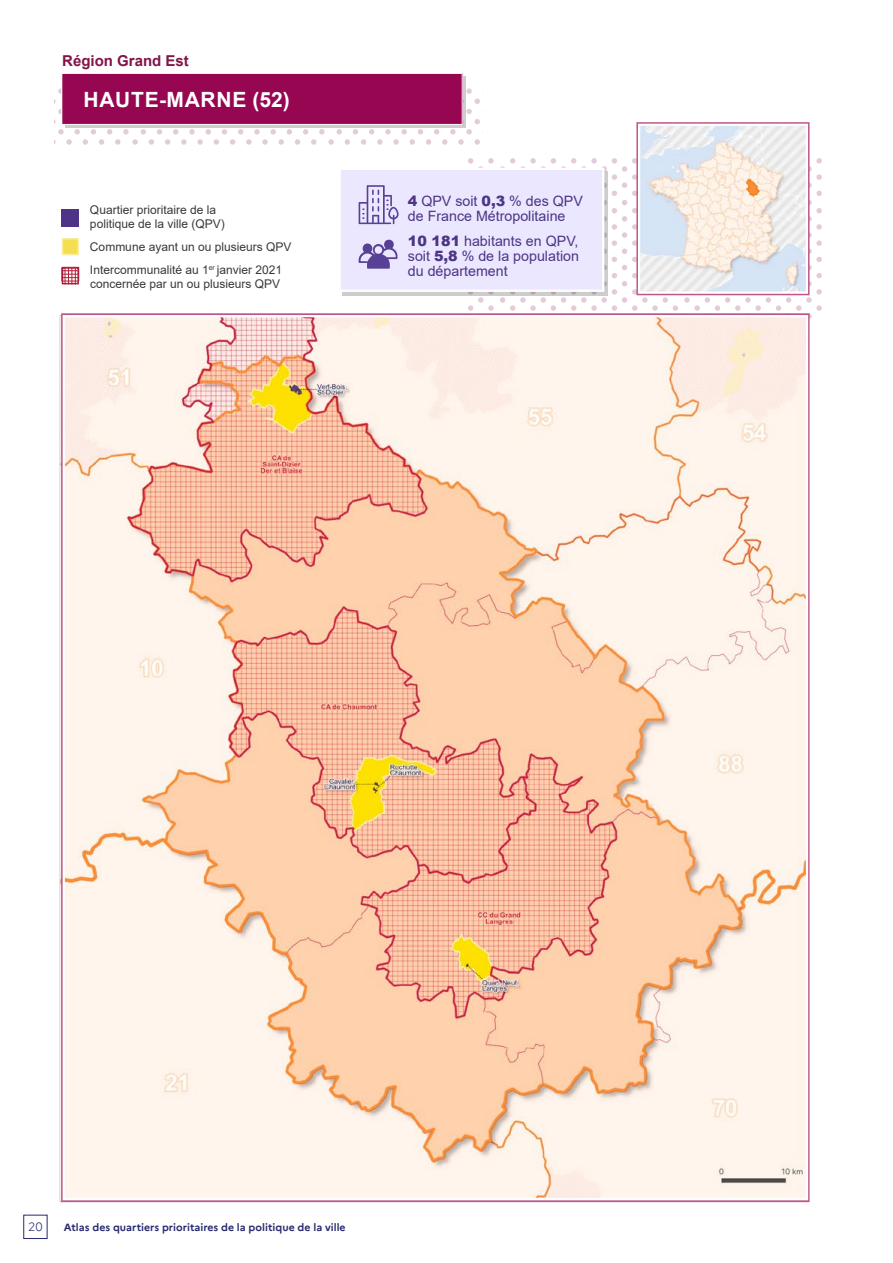
<style>
.page{position:relative;width:893px;height:1263px;background:#fff}
.page>*{position:absolute;margin:0;border:0;box-sizing:border-box;transform-origin:0 0}
.t1{font:700 21px "Arial";letter-spacing:.035em;color:#fff}
.t2{font:700 15px "Arial";color:#821449}
.t3{font:14.25px/15px "Arial";color:#4d3486}
.t4{font:12px/14.4px "Arial";color:#383937}
.t5{font:300 12px "Marianne";color:#262a6e}
.t6{font:700 10.5px "Marianne";color:#262a6e}
.s1{font-weight:900}
</style>
<div class="page">
<div style="left:23px;top:1215px;width:24px;height:24px;border:1px solid #262a6e"></div>
<img style="left:54px;top:73px;width:768px;height:1130px">
<div style="left:636px;top:122px;width:173px;height:173px;border:3px solid #be5788"></div>
<div style="left:638px;top:124px;width:170px;height:170px;border:2px solid #fff"></div>
<svg style="left:342px;top:171px;width:266px;height:124px"></svg>
<div style="left:340px;top:169px;width:263px;height:122px;background:#ebe7ff"></div>
<div style="left:339px;top:168px;width:265px;height:124px;border:2px solid #fff"></div>
<svg style="left:359px;top:239px;width:39px;height:30px"></svg>
<svg style="left:359px;top:185px;width:40px;height:39px"></svg>
<svg style="left:62px;top:267px;width:17px;height:17px"></svg>
<div style="left:62px;top:209px;width:17px;height:17px;background:#4d3486"></div>
<div style="left:62px;top:239px;width:16px;height:15px;background:#f6de51"></div>
<div style="left:62px;top:238px;width:17px;height:17px;border:2px solid #faeb9d"></div>
<p class="t2" style="left:62px;top:50px;width:128px">Région Grand Est</p>
<h1 class="t1" style="left:83px;top:84px;width:208px">HAUTE-MARNE (52)</h1>
<p class="t4" style="left:90px;top:202px;width:136px">Quartier prioritaire de la politique de la ville (QPV)</p>
<p class="t4" style="left:90px;top:235px;width:203px;line-height:22.6px">Commune ayant un ou plusieurs QPV<br>Intercommunalité au 1<sup>er</sup> janvier 2021</p>
<p class="t4" style="left:90px;top:276px;width:192px">concernée par un ou plusieurs QPV</p>
<p class="t3" style="left:408px;top:194px;width:177px"><span class="s1">4</span> QPV soit <span class="s1">0,3</span> % des QPV de France Métropolitaine</p>
<p class="t3" style="left:408px;top:234px;width:173px;text-align:justify"><span class="s1">10 181</span> habitants en QPV, soit <span class="s1">5,8</span> % de la population du département</p>
<p class="t5" style="left:28px;top:1220px;width:16px">20</p>
<p class="t6" style="left:64px;top:1220px;width:283px">Atlas des quartiers prioritaires de la politique de la ville</p>
</div>
